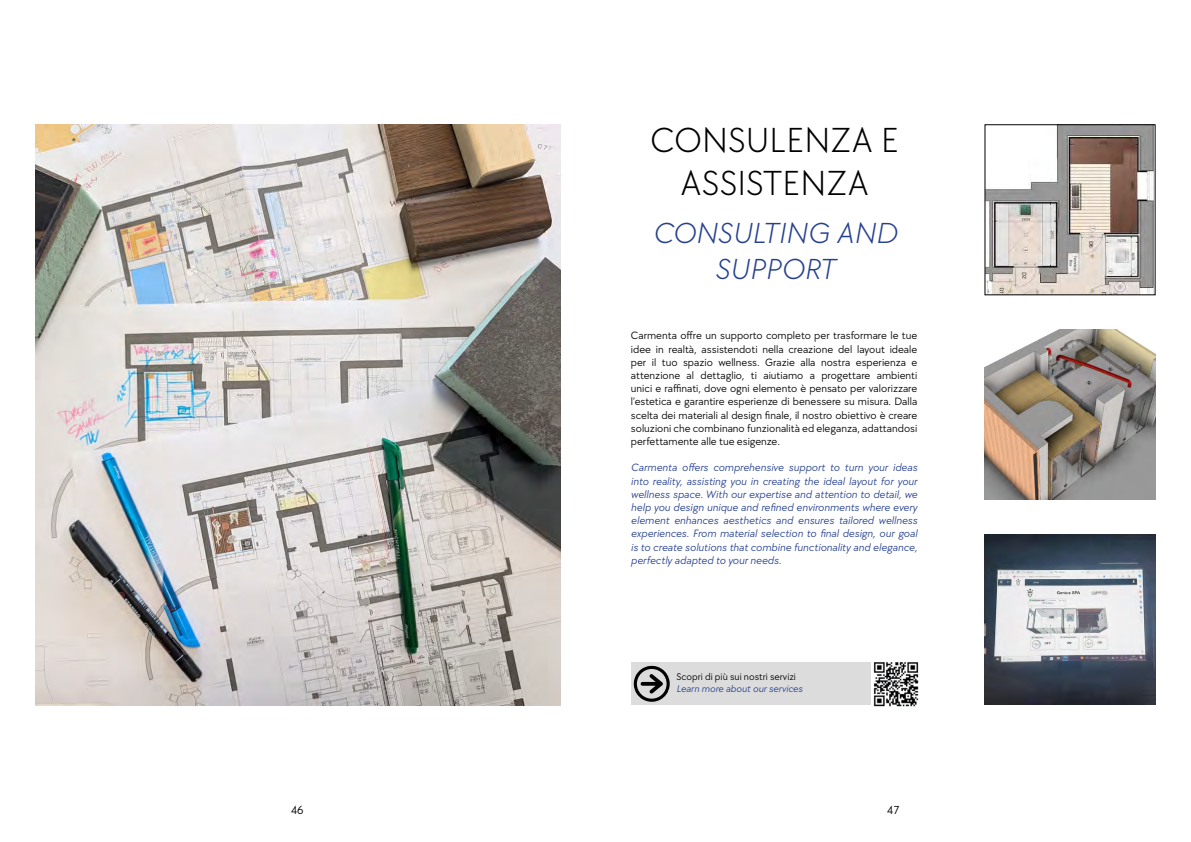
<style>
.page{position:relative;width:1191px;height:842px;background:#fff}
.page>*{position:absolute;margin:0;border:0;box-sizing:border-box;transform-origin:0 0}
.t1{font:300 36px "TT Chocolates Trl";color:#000}
.t2{font:italic 300 30px "TT Chocolates Trl";color:#25408f}
.t3{font:12px "TT Chocolates Trl";color:#000}
.t4{font:11px/13.2px "TT Chocolates Trl";color:#000;text-align:justify}
.t5{font:italic 11px/13.2px "TT Chocolates Trl";color:#25408f;text-align:justify}
.t6{font:10px "TT Chocolates Trl";color:#000}
.t7{font:italic 10px "TT Chocolates Trl";color:#25408f}
</style>
<div class="page">
<div style="left:631px;top:662px;width:287px;height:43px;background:#dcdcdc"></div>
<img style="left:36px;top:125px;width:524px;height:581px">
<img style="left:985px;top:535px;width:170px;height:170px">
<img style="left:986px;top:127px;width:167px;height:166px">
<img style="left:984px;top:330px;width:171px;height:170px">
<svg style="left:634px;top:666px;width:35px;height:36px"></svg>
<img style="left:871px;top:662px;width:48px;height:45px">
<h1 class="t1" style="left:650px;top:117px;width:74px">CONSU</h1>
<h1 class="t1" style="left:769px;top:117px;width:125px">LENZA E</h1>
<h1 class="t1" style="left:680px;top:160px;width:40px">ASSISTEN</h1>
<h1 class="t1" style="left:826px;top:160px;width:44px">ZA</h1>
<h2 class="t2" style="left:652px;top:214px;width:38px">CONSULTIN</h2>
<h2 class="t2" style="left:807px;top:214px;width:50px">G AND</h2>
<h2 class="t2" style="left:715px;top:250px;width:85px">SUPPORT</h2>
<p class="t4" style="left:631px;top:329px;width:288px">Carmenta offre un supporto completo per trasformare le tue idee in realtà, assistendoti nella creazione del layout ideale per il tuo spazio wellness. Grazie alla nostra esperienza e attenzione al dettaglio, ti aiutiamo a progettare ambienti unici e raffinati, dove ogni elemento è pensato per valorizzare l’estetica e garantire esperienze di benessere su misura. Dalla scelta dei materiali al design finale, il nostro obiettivo è creare soluzioni che combinano funzionalità ed eleganza, adattandosi perfettamente alle tue esigenze.</p>
<p class="t5" style="left:631px;top:461px;width:288px">Carmenta offers comprehensive support to turn your ideas into reality, assisting you in creating the ideal layout for your wellness space. With our expertise and attention to detail, we help you design unique and refined environments where every element enhances aesthetics and ensures tailored wellness experiences. From material selection to final design, our goal is to create solutions that combine functionality and elegance, perfectly adapted to your needs.</p>
<p class="t6" style="left:676px;top:670px;width:121px">Scopri di più sui nostri servizi</p>
<p class="t7" style="left:676px;top:682px;width:128px">Learn more about our services</p>
<p class="t3" style="left:291px;top:802px;width:14px">46</p>
<p class="t3" style="left:887px;top:802px;width:14px">47</p>
</div>
